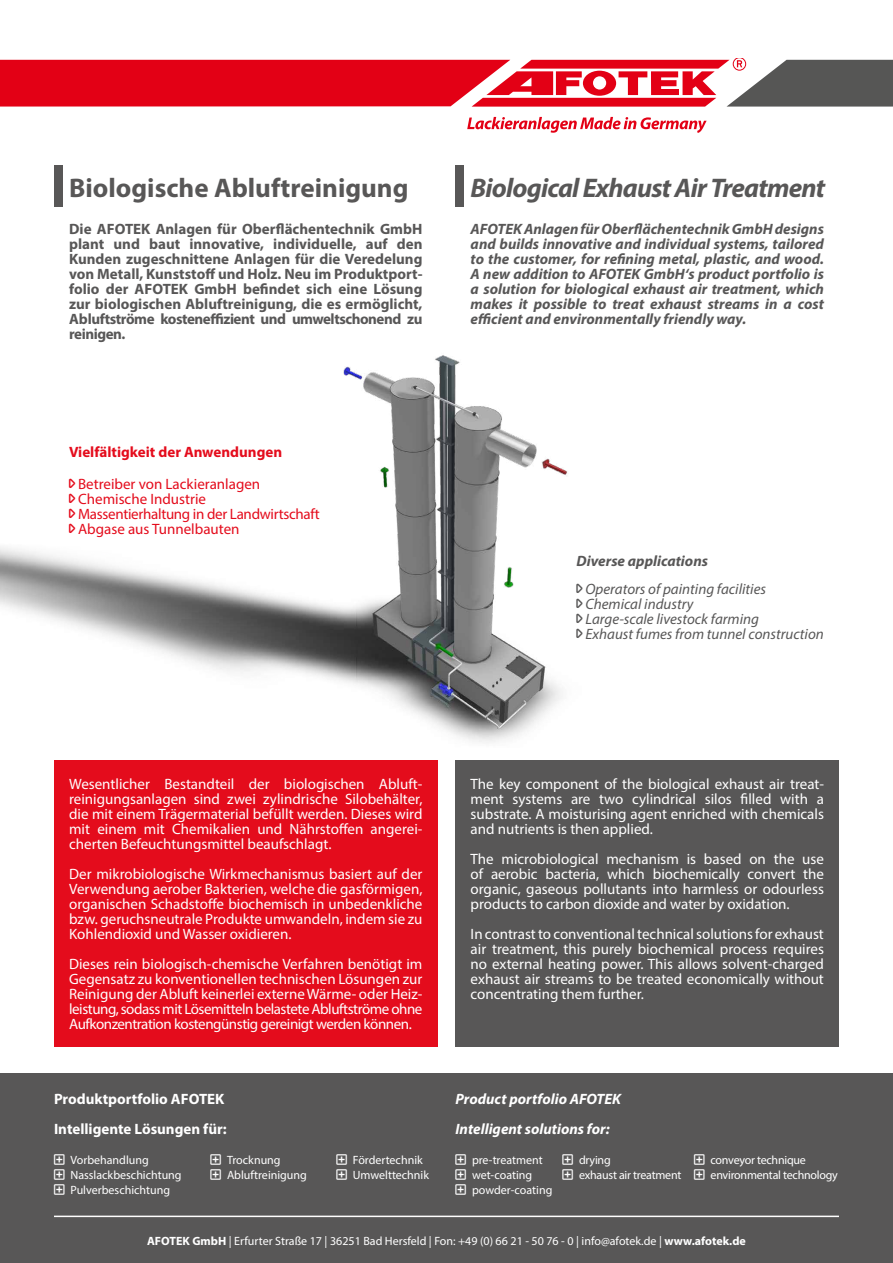
<style>
.page{position:relative;width:893px;height:1263px;background:#fff}
.page>*{position:absolute;margin:0;border:0;box-sizing:border-box;transform-origin:0 0}
.t1{font:italic 700 27px "Myriad Pro";letter-spacing:-.03em;color:#585757}
.t2{font:700 27px "Myriad Pro";color:#585757}
.t3{font:15px/15px "Myriad Pro";color:#fff;text-align:justify}
.t4{font:italic 700 15px/15px "Myriad Pro";color:#585757;text-align:justify}
.t5{font:700 15px/15px "Myriad Pro";letter-spacing:-.03em;color:#585757;text-align:justify}
.t6{font:italic 15px/15px "Myriad Pro";color:#585757}
.t7{font:15px/15px "Myriad Pro";color:#e40c1c}
.t8{font:700 15px/30px "Myriad Pro";color:#fff}
.t9{font:italic 700 15px/30px "Myriad Pro";color:#fff}
.t10{font:700 15px "Myriad Pro";color:#e40c1c}
.t11{font:12px "Myriad Pro";color:#fff}
.t12{font:12px "Myriad Pro";letter-spacing:-.02em;color:#fff}
.s1{font-weight:700}
</style>
<div class="page">
<img style="left:0;top:355px;width:567px;height:388px">
<div style="left:54px;top:760px;width:383px;height:287px;background:#e40c1c"></div>
<div style="left:455px;top:760px;width:384px;height:287px;background:#585757"></div>
<div style="left:54px;top:165px;width:8px;height:42px;background:#585757"></div>
<div style="left:455px;top:165px;width:9px;height:42px;background:#585757"></div>
<svg style="left:0;top:59px;width:893px;height:48px;background:#d23443"></svg>
<svg style="left:467px;top:117px;width:240px;height:16px"></svg>
<div style="left:0;top:1074px;width:893px;height:189px;background:#585757"></div>
<hr style="left:54px;top:1215px;width:785px;height:2px;background:#fff">
<svg style="left:69px;top:479px;width:6px;height:9px"></svg>
<svg style="left:69px;top:494px;width:6px;height:9px"></svg>
<svg style="left:69px;top:509px;width:6px;height:9px"></svg>
<svg style="left:69px;top:524px;width:6px;height:9px"></svg>
<h1 class="t2" style="left:69px;top:171px;width:341px">Biologische Abluftreinigung</h1>
<h1 class="t1" style="left:471px;top:171px;width:356px">Biological Exhaust Air Treatment</h1>
<p class="t5" style="left:69px;top:221px;width:355px">Die AFOTEK Anlagen für Oberflächentechnik GmbH plant und baut innovative, individuelle, auf den Kunden zugeschnittene Anlagen für die Veredelung von Metall, Kunststoff und Holz. Neu im Produktport&shy;folio der AFOTEK GmbH befindet sich eine Lösung zur biologischen Abluftreinigung, die es ermöglicht, Abluftströme kosteneffizient und umweltschonend zu reinigen.</p>
<p class="t4" style="left:471px;top:221px;width:355px">AFOTEK Anlagen für Oberflächentechnik GmbH designs and builds innovative and individual systems, tailored to the customer, for refining metal, plastic, and wood.<br>A new addition to AFOTEK GmbH‘s product portfolio is a solution for biological exhaust air treatment, which makes it possible to treat exhaust streams in a cost efficient and environmentally friendly way.</p>
<p class="t10" style="left:69px;top:443px;width:214px">Vielfältigkeit der Anwendungen</p>
<p class="t7" style="left:78px;top:476px;width:243px">Betreiber von Lackieranlagen<br>Chemische Industrie<br>Massentierhaltung in der Landwirtschaft<br>Abgase aus Tunnelbauten</p>
<p class="t4" style="left:576px;top:553px;width:133px">Diverse applications</p>
<p class="t6" style="left:585px;top:581px;width:240px">Operators of painting facilities<br>Chemical industry<br>Large-scale livestock farming<br>Exhaust fumes from tunnel construction</p>
<p class="t3" style="left:69px;top:776px;width:355px">Wesentlicher Bestandteil der biologischen Abluft&shy;reinigungsanlagen sind zwei zylindrische Silobehälter, die mit einem Trägermaterial befüllt werden. Dieses wird mit einem mit Chemikalien und Nährstoffen angerei&shy;cherten Befeuchtungsmittel beaufschlagt.</p>
<p class="t3" style="left:69px;top:866px;width:355px">Der mikrobiologische Wirkmechanismus basiert auf der Verwendung aerober Bakterien, welche die gasförmigen, organischen Schadstoffe biochemisch in unbedenkliche bzw. geruchsneutrale Produkte umwandeln, indem sie zu Kohlendioxid und Wasser oxidieren.</p>
<p class="t3" style="left:69px;top:956px;width:355px">Dieses rein biologisch-chemische Verfahren benötigt im Gegensatz zu konventionellen technischen Lösungen zur Reinigung der Abluft keinerlei externe Wärme- oder Heiz&shy;leistung, sodass mit Lösemitteln belastete Abluftströme ohne Aufkonzentration kostengünstig gereinigt werden können.</p>
<p class="t3" style="left:471px;top:776px;width:355px">The key component of the biological exhaust air treat&shy;ment systems are two cylindrical silos filled with a substrate. A moisturising agent enriched with chemicals and nutrients is then applied.</p>
<p class="t3" style="left:471px;top:851px;width:355px">The microbiological mechanism is based on the use of aerobic bacteria, which biochemically convert the organic, gaseous pollutants into harmless or odourless products to carbon dioxide and water by oxidation.</p>
<p class="t3" style="left:471px;top:926px;width:355px">In contrast to conventional technical solutions for exhaust air treatment, this purely biochemical process requires no external heating power. This allows solvent-charged exhaust air streams to be treated economically without concentrating them further.</p>
<p class="t8" style="left:54px;top:1083px;width:174px">Produktportfolio AFOTEK<br>Intelligente Lösungen für:</p>
<p class="t9" style="left:455px;top:1083px;width:167px">Product portfolio AFOTEK<br>Intelligent solutions for:</p>
<p class="t11" style="left:54px;top:1153px;width:96px">☑ Vorbehandlung</p>
<p class="t11" style="left:54px;top:1168px;width:129px">☑ Nasslackbeschichtung</p>
<p class="t11" style="left:54px;top:1183px;width:118px">☑ Pulverbeschichtung</p>
<p class="t11" style="left:210px;top:1153px;width:72px">☑ Trocknung</p>
<p class="t11" style="left:210px;top:1168px;width:98px">☑ Abluftreinigung</p>
<p class="t11" style="left:336px;top:1153px;width:88px">☑ Fördertechnik</p>
<p class="t11" style="left:336px;top:1168px;width:94px">☑ Umwelttechnik</p>
<p class="t11" style="left:455px;top:1153px;width:89px">☑ pre-treatment</p>
<p class="t11" style="left:455px;top:1168px;width:78px">☑ wet-coating</p>
<p class="t11" style="left:455px;top:1183px;width:98px">☑ powder-coating</p>
<p class="t11" style="left:563px;top:1153px;width:50px">☑ drying</p>
<p class="t12" style="left:563px;top:1168px;width:120px">☑ exhaust air treatment</p>
<p class="t12" style="left:694px;top:1153px;width:113px">☑ conveyor technique</p>
<p class="t12" style="left:694px;top:1168px;width:145px">☑ environmental technology</p>
<p class="t11" style="left:147px;top:1233px;width:600px"><span class="s1">AFOTEK GmbH</span> | Erfurter Straße 17 | 36251 Bad Hersfeld | Fon: +49 (0) 66 21 - 50 76 - 0 | info@afotek.de | <span class="s1">www.afotek.de</span></p>
</div>
